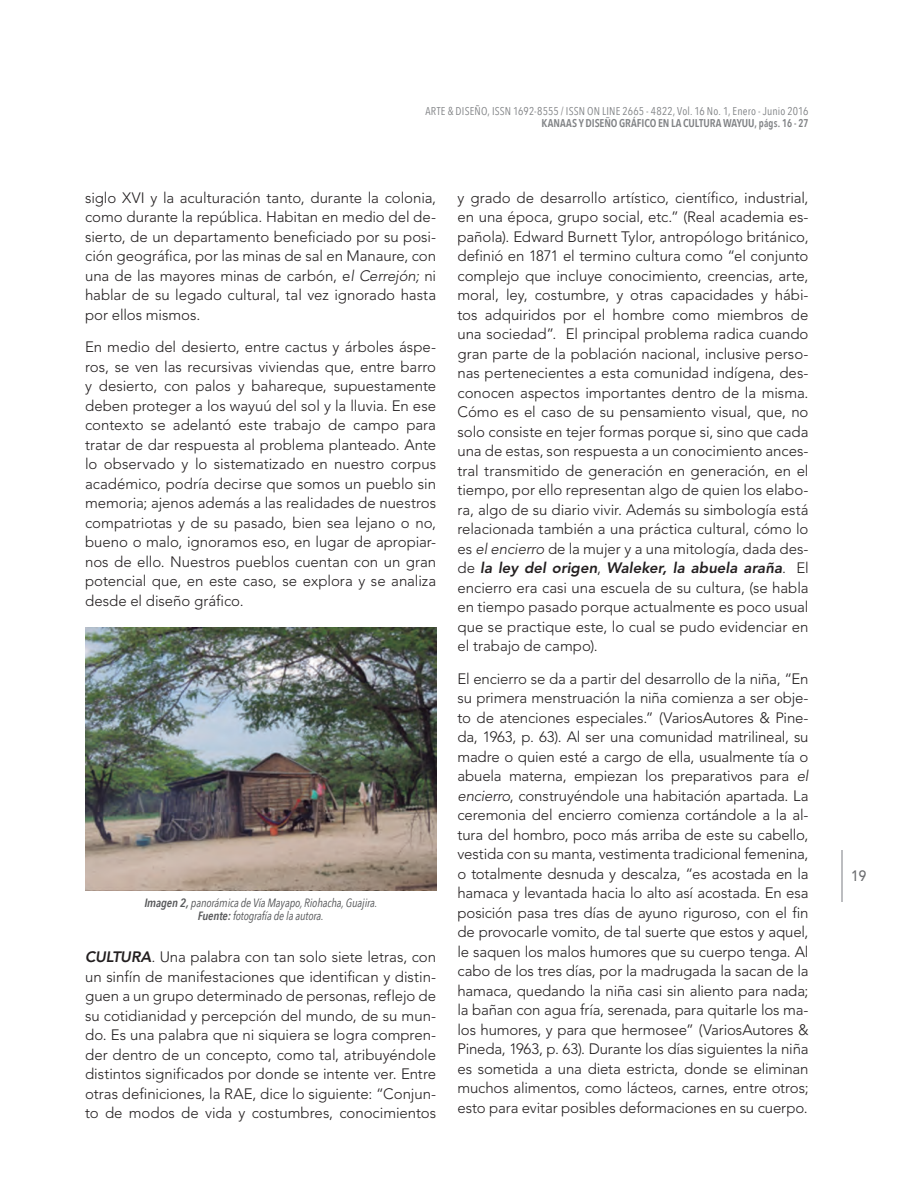
<style>
.page{position:relative;width:915px;height:1191px;background:#fff}
.page>*{position:absolute;margin:0;border:0;box-sizing:border-box;transform-origin:0 0}
.General{font:300 15px/19.5px "Avenir LT Std";letter-spacing:-.005em;color:#231f20;text-align:justify}
.t1{font:500 15px "Avenir LT Std";color:#6c6d70;scale:.9 1}
.Pie_de_foto{font:italic 12px "Avenir Next Condensed";letter-spacing:-.01em;color:#57585a}
.t2{font:11.25px "Avenir Next Condensed";letter-spacing:.015em;color:#808285}
.t3{font:600 11.25px "Avenir Next Condensed";letter-spacing:-.005em;color:#808285}
.s1{font-style:italic}
.s2{font-weight:600}
.s3{font-weight:800;font-style:italic}
</style>
<div class="page">
<hr style="left:840px;top:850px;width:2px;height:51px;background:#bcbdc0">
<img style="left:85px;top:627px;width:351px;height:263px">
<p class="t2" style="left:425px;top:102px;width:384px">ARTE &amp; DISEÑO, ISSN 1692-8555 / ISSN ON LINE 2665 - 4822, Vol. 16 No. 1, Enero - Junio 2016</p>
<p class="t3" style="left:541px;top:114px;width:268px">KANAAS Y DISEÑO GRÁFICO EN LA CULTURA WAYUU, págs. 16 - 27</p>
<p class="General" style="left:85px;top:188px;width:352px">siglo XVI y la aculturación tanto, durante la colonia, como durante la república. Habitan en medio del de&shy;sierto, de un departamento beneficiado por su posi&shy;ción geográfica, por las minas de sal en Manaure, con una de las mayores minas de carbón, e<span class="s1">l Cerrejón;</span> ni hablar de su legado cultural, tal vez ignorado hasta por ellos mismos.</p>
<p class="General" style="left:85px;top:337px;width:352px">En medio del desierto, entre cactus y árboles áspe&shy;ros, se ven las recursivas viviendas que, entre barro y desierto, con palos y bahareque, supuestamente deben proteger a los wayuú del sol y la lluvia. En ese contexto se adelantó este trabajo de campo para tratar de dar respuesta al problema planteado. Ante lo observado y lo sistematizado en nuestro corpus académico, podría decirse que somos un pueblo sin memoria; ajenos además a las realidades de nuestros compatriotas y de su pasado, bien sea lejano o no, bueno o malo, ignoramos eso, en lugar de apropiar&shy;nos de ello. Nuestros pueblos cuentan con un gran potencial que, en este caso, se explora y se analiza desde el diseño gráfico.</p>
<p class="Pie_de_foto" style="left:144px;top:895px;width:234px"><span class="s2">Imagen 2,</span> panorámica de Vía Mayapo, Riohacha, Guajira.</p>
<p class="Pie_de_foto" style="left:198px;top:909px;width:127px"><span class="s2">Fuente:</span> fotografía de la autora.</p>
<p class="General" style="left:85px;top:947px;width:352px"><span class="s3">CULTURA</span><span class="s1">.</span> Una palabra con tan solo siete letras, con un sinfín de manifestaciones que identifican y distin&shy;guen a un grupo determinado de personas, reflejo de su cotidianidad y percepción del mundo, de su mun&shy;do. Es una palabra que ni siquiera se logra compren&shy;der dentro de un concepto, como tal, atribuyéndole distintos significados por donde se intente ver. Entre otras definiciones, la RAE, dice lo siguiente: “Conjun&shy;to de modos de vida y costumbres, conocimientos</p>
<p class="General" style="left:457px;top:188px;width:352px">y grado de desarrollo artístico, científico, industrial, en una época, grupo social, etc.” (Real academia es&shy;pañola). Edward Burnett Tylor, antropólogo británico, definió en 1871 el termino cultura como “el conjunto complejo que incluye conocimiento, creencias, arte, moral, ley, costumbre, y otras capacidades y hábi&shy;tos adquiridos por el hombre como miembros de una sociedad”. El principal problema radica cuando gran parte de la población nacional, inclusive perso&shy;nas pertenecientes a esta comunidad indígena, des&shy;conocen aspectos importantes dentro de la misma.<br>Cómo es el caso de su pensamiento visual, que, no solo consiste en tejer formas porque si, sino que cada una de estas, son respuesta a un conocimiento ances&shy;tral transmitido de generación en generación, en el tiempo, por ello representan algo de quien los elabo&shy;ra, algo de su diario vivir. Además su simbología está relacionada también a una práctica cultural, cómo lo es <span class="s1">el encierro</span> de la mujer y a una mitología, dada des&shy;de <span class="s3">la ley del origen</span>, <span class="s3">Waleker, la abuela araña</span>. El encierro era casi una escuela de su cultura, (se habla en tiempo pasado porque actualmente es poco usual que se practique este, lo cual se pudo evidenciar en el trabajo de campo).</p>
<p class="General" style="left:457px;top:669px;width:352px">El encierro se da a partir del desarrollo de la niña, “En su primera menstruación la niña comienza a ser obje&shy;to de atenciones especiales.” (VariosAutores &amp; Pine&shy;da, 1963, p. 63). Al ser una comunidad matrilineal, su madre o quien esté a cargo de ella, usualmente tía o abuela materna, empiezan los preparativos para <span class="s1">el encierro</span>, construyéndole una habitación apartada. La ceremonia del encierro comienza cortándole a la al&shy;tura del hombro, poco más arriba de este su cabello, vestida con su manta, vestimenta tradicional femenina, o totalmente desnuda y descalza, “es acostada en la hamaca y levantada hacia lo alto así acostada. En esa posición pasa tres días de ayuno riguroso, con el fin de provocarle vomito, de tal suerte que estos y aquel, le saquen los malos humores que su cuerpo tenga. Al cabo de los tres días, por la madrugada la sacan de la hamaca, quedando la niña casi sin aliento para nada; la bañan con agua fría, serenada, para quitarle los ma&shy;los humores, y para que hermosee” (VariosAutores &amp; Pineda, 1963, p. 63). Durante los días siguientes la niña es sometida a una dieta estricta, donde se eliminan muchos alimentos, como lácteos, carnes, entre otros; esto para evitar posibles deformaciones en su cuerpo.</p>
<p class="t1" style="left:850px;top:867px;width:18px">19</p>
</div>
